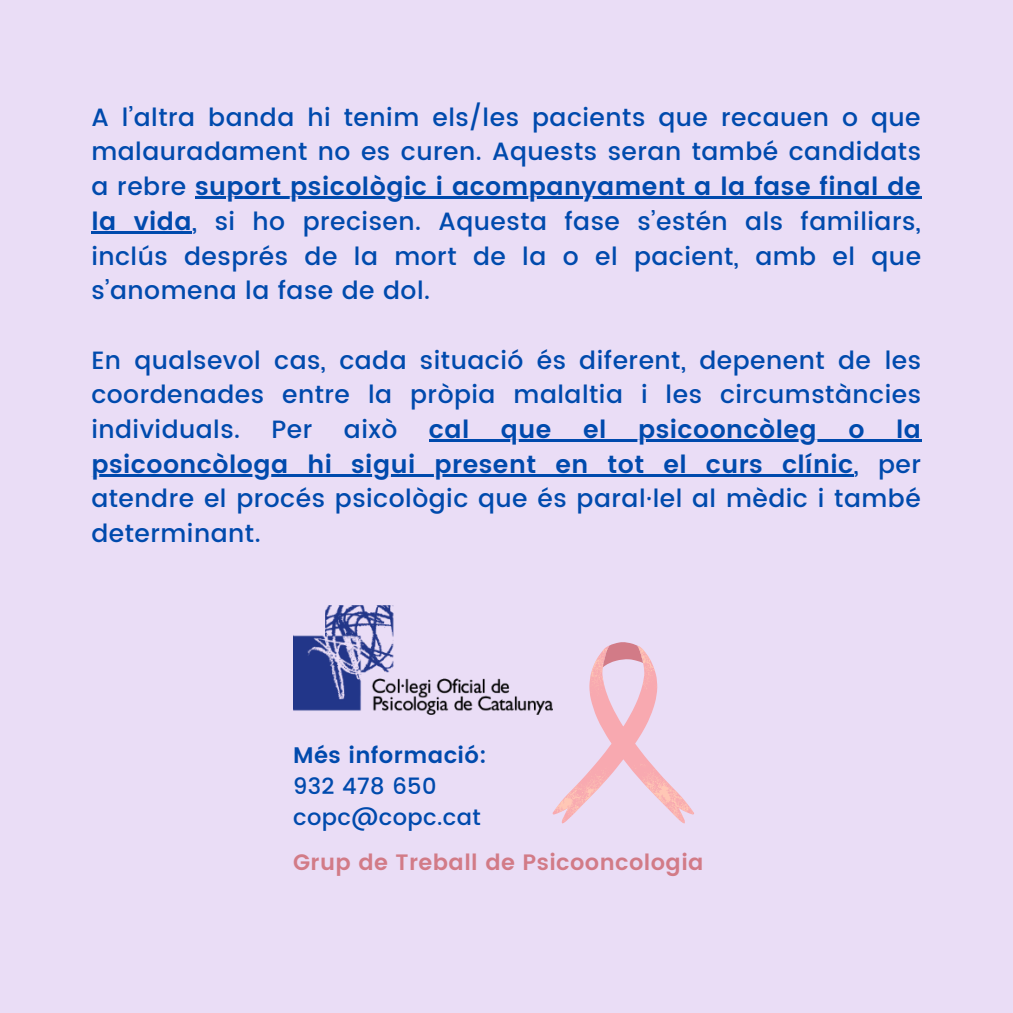
<style>
.page{position:relative;width:1013px;height:1013px;background:#fff}
.page>*{position:absolute;margin:0;border:0;box-sizing:border-box;transform-origin:0 0}
.t1{font:500 25px/34.7px "Poppins";letter-spacing:.02em;color:#004aad;text-align:justify}
.t2{font:600 25px "Poppins";letter-spacing:.02em;color:#004aad}
.t3{font:500 22.5px "Poppins";letter-spacing:.02em;color:#004aad}
.t4{font:600 22.5px "Poppins";letter-spacing:.02em;color:#004aad}
.t5{font:600 22.31px "Poppins";letter-spacing:.02em;color:#d27b87}
.s1{font-weight:600}
</style>
<div class="page">
<div style="left:0;top:0;width:1012px;height:1012px;background:#eaddf6"></div>
<hr style="left:195px;top:196px;width:726px;height:3px;background:#004aad">
<hr style="left:91px;top:231px;width:101px;height:2px;background:#004aad">
<hr style="left:429px;top:439px;width:492px;height:3px;background:#004aad">
<hr style="left:91px;top:474px;width:762px;height:2px;background:#004aad">
<img style="left:293px;top:605px;width:259px;height:110px">
<svg style="left:552px;top:642px;width:142px;height:181px"></svg>
<p class="t1" style="left:91px;top:100px;width:831px">A l’altra banda hi tenim els/les pacients que recauen o que malauradament no es curen. Aquests seran també candidats a rebre <span class="s1">suport psicològic i acompanyament a la fase final de la vida</span>, si ho precisen. Aquesta fase s’estén als familiars, inclús després de la mort de la o el pacient, amb el que s’anomena la fase de dol.</p>
<p class="t1" style="left:91px;top:343px;width:831px">En qualsevol cas, cada situació és diferent, depenent de les coordenades entre la pròpia malaltia i les circumstàncies individuals.</p>
<p class="t1" style="left:271px;top:412px;width:42px">Per</p>
<p class="t1" style="left:344px;top:412px;width:55px">això</p>
<p class="t2" style="left:429px;top:415px;width:42px">cal</p>
<p class="t2" style="left:501px;top:415px;width:52px">que</p>
<p class="t2" style="left:583px;top:415px;width:25px">el</p>
<p class="t2" style="left:638px;top:415px;width:180px">psicooncòleg</p>
<p class="t2" style="left:848px;top:415px;width:18px">o</p>
<p class="t1" style="left:91px;top:412px;width:831px;text-indent:804px"><span class="s1">la psicooncòloga hi sigui present en tot el curs clínic</span>, per atendre el procés psicològic que és paral·lel al mèdic i també determinant.</p>
<p class="t4" style="left:293px;top:741px;width:195px">Més informació:</p>
<p class="t3" style="left:293px;top:773px;width:145px">932 478 650</p>
<p class="t3" style="left:293px;top:804px;width:189px">copc@copc.cat</p>
<p class="t5" style="left:293px;top:849px;width:412px">Grup de Treball de Psicooncologia</p>
</div>
